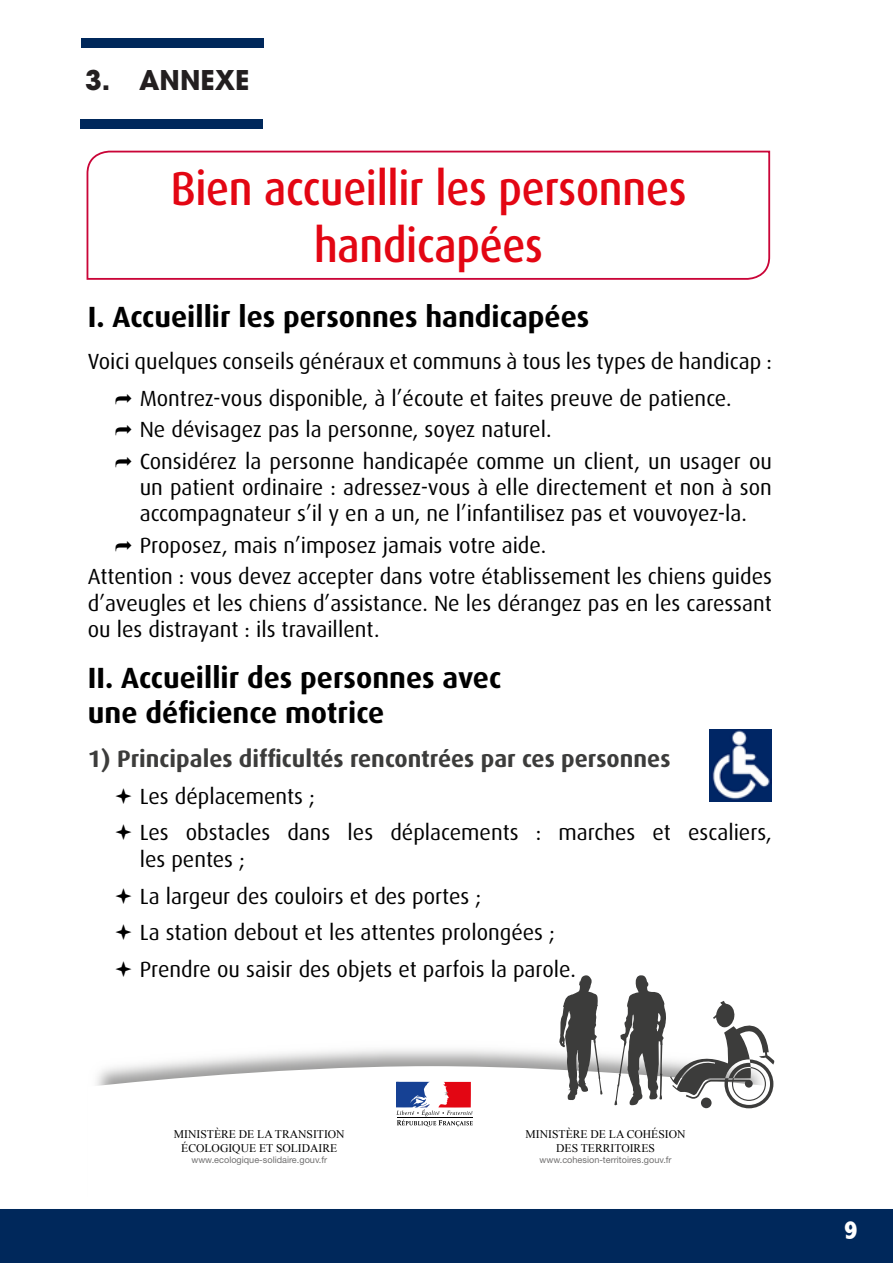
<style>
.page{position:relative;width:893px;height:1263px;background:#fff}
.page>*{position:absolute;margin:0;border:0;box-sizing:border-box;transform-origin:0 0}
.t1{font:500 47.55px/57.2px "Dax";letter-spacing:-.005em;color:#e30613;text-align:center;scale:.9 1}
.t2{font:700 29.25px/35.1px "Dax OT";color:#000}
.t3{font:700 27px "Avant Garde";color:#231f20}
.t4{font:800 condensed 27px "Abadi";color:#fff}
.t5{font:700 23.85px "Dax OT";color:#3c3c3b}
.t6{font:21.9px/36.8px "Dax OT";color:#000}
.t7{font:11.7px/14px "Times New Roman";color:#000;text-align:center}
.t8{font:9.15px "Helvetica Neue LT Std";color:#706f6f}
</style>
<div class="page">
<div style="left:0;top:1209px;width:893px;height:54px;background:#00285b"></div>
<div style="left:81px;top:38px;width:183px;height:10px;background:#00285b"></div>
<div style="left:81px;top:119px;width:182px;height:10px;background:#00285b"></div>
<svg style="left:93px;top:1066px;width:660px;height:61px"></svg>
<svg style="left:396px;top:1082px;width:77px;height:44px"></svg>
<img style="left:709px;top:729px;width:63px;height:72px">
<svg style="left:86px;top:150px;width:685px;height:130px"></svg>
<svg style="left:559px;top:975px;width:43px;height:125px"></svg>
<svg style="left:614px;top:975px;width:161px;height:133px"></svg>
<p class="t3" style="left:85px;top:63px;width:166px">3. ANNEXE</p>
<p class="t1" style="left:171px;top:160px;width:575px">Bien accueillir les personnes handicapées</p>
<p class="t2" style="left:88px;top:299px;width:503px">I. Accueillir les personnes handicapées</p>
<p class="t6" style="left:88px;top:343px;width:685px;text-align:center">Voici quelques conseils généraux et communs à tous les types de handicap :<br>Montrez-vous disponible, à l’écoute et faites preuve de patience.</p>
<p class="t6" style="left:140px;top:414px;width:634px;line-height:31.5px">Ne dévisagez pas la personne, soyez naturel.<br>Considérez la personne handicapée comme un client, un usager ou</p>
<p class="t6" style="left:140px;top:474px;width:634px;line-height:26.4px">un patient ordinaire : adressez-vous à elle directement et non à son accompagnateur s’il y en a un, ne l’infantilisez pas et vouvoyez-la.</p>
<p class="t6" style="left:88px;top:530px;width:686px;line-height:31.5px;text-indent:52px">Proposez, mais n’imposez jamais votre aide.<br>Attention : vous devez accepter dans votre établissement les chiens guides</p>
<p class="t6" style="left:88px;top:590px;width:686px;line-height:26.4px">d’aveugles et les chiens d’assistance. Ne les dérangez pas en les caressant ou les distrayant : ils travaillent.</p>
<p class="t2" style="left:88px;top:660px;width:415px">II. Accueillir des personnes avec une déficience motrice</p>
<p class="t5" style="left:88px;top:745px;width:584px">1) Principales difficultés rencontrées par ces personnes</p>
<p class="t6" style="left:140px;top:778px;width:634px">Les déplacements ;<br>Les obstacles dans les déplacements : marches et escaliers,</p>
<p class="t6" style="left:140px;top:841px;width:438px">les pentes ;<br>La largeur des couloirs et des portes ;<br>La station debout et les attentes prolongées ; Prendre ou saisir des objets et parfois la parole.</p>
<p class="t7" style="left:174px;top:1126px;width:172px">MINISTÈRE DE LA TRANSITION<br>ÉCOLOGIQUE ET SOLIDAIRE</p>
<p class="t8" style="left:191px;top:1154px;width:137px">www.ecologique-solidaire.gouv.fr</p>
<p class="t7" style="left:526px;top:1126px;width:161px">MINISTÈRE DE LA COHÉSION<br>DES TERRITOIRES</p>
<p class="t8" style="left:539px;top:1154px;width:134px">www.cohesion-territoires.gouv.fr</p>
<p class="t4" style="left:844px;top:1214px;width:15px">9</p>
</div>
